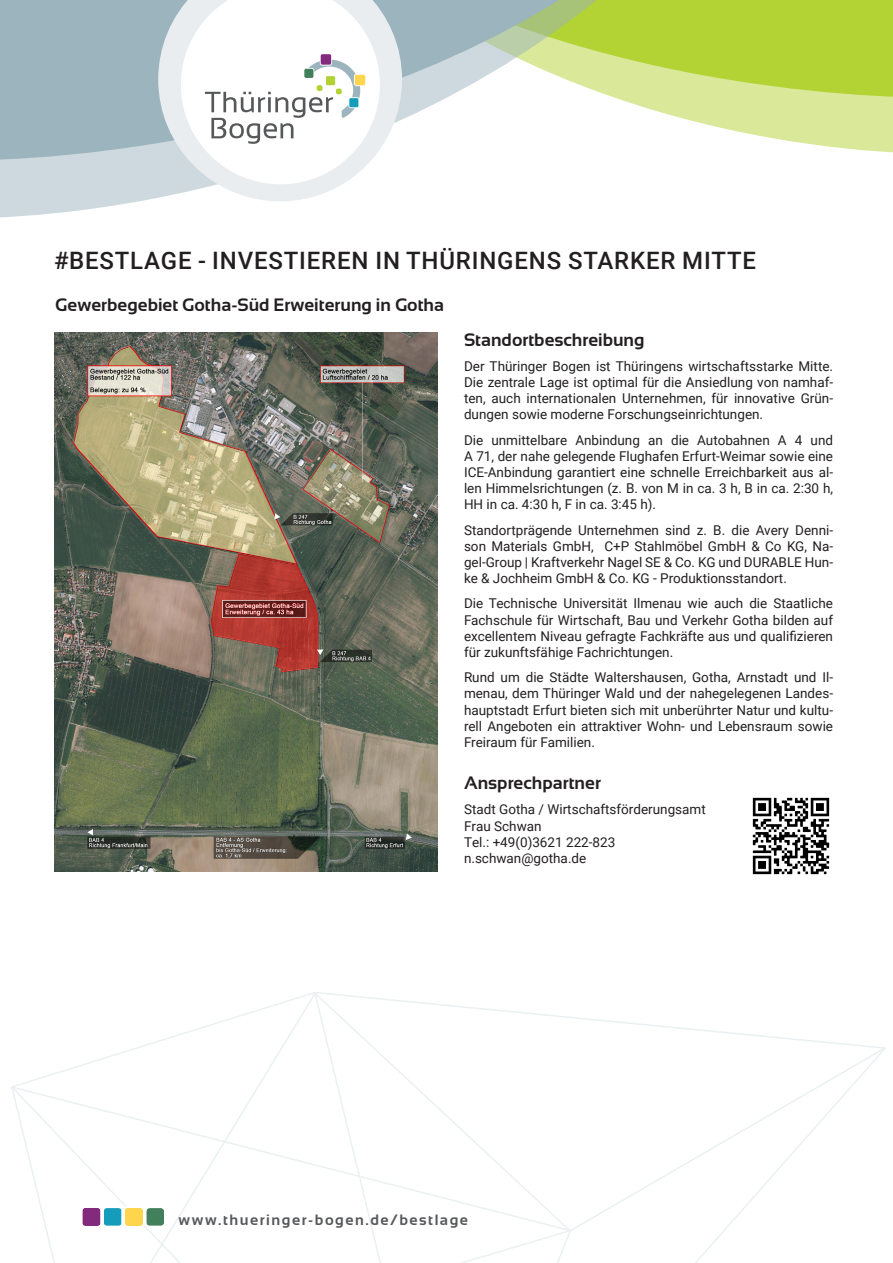
<style>
.page{position:relative;width:893px;height:1263px;background:#fff}
.page>*{position:absolute;margin:0;border:0;box-sizing:border-box;transform-origin:0 0}
.t1{font:500 24px "Roboto";letter-spacing:.035em;color:#231f20}
.t2{font:700 18px "Sansation";color:#231f20}
.t3{font:700 15px "Sansation";letter-spacing:.1em;color:#57585a}
.t4{font:13.5px/16.2px "Roboto";color:#231f20;text-align:justify}
</style>
<div class="page">
<svg style="left:78px;top:992px;width:495px;height:93px"></svg>
<svg style="left:11px;top:1085px;width:559px;height:178px"></svg>
<svg style="left:313px;top:992px;width:136px;height:271px"></svg>
<svg style="left:569px;top:1046px;width:317px;height:187px"></svg>
<svg style="left:666px;top:103px;width:227px;height:50px;fill:#d9e899"></svg>
<svg style="left:666px;top:0;width:227px;height:103px;background:#b9d545"></svg>
<svg style="left:0;top:0;width:666px;height:218px"></svg>
<svg style="left:0;top:0;width:645px;height:167px"></svg>
<svg style="left:158px;top:0;width:244px;height:201px;fill:#e9edf0"></svg>
<svg style="left:181px;top:0;width:199px;height:184px"></svg>
<div style="left:321px;top:54px;width:10px;height:11px;background:#832a7c;border-radius:2px"></div>
<div style="left:355px;top:75px;width:10px;height:10px;background:#fed54d;border-radius:2px"></div>
<div style="left:349px;top:98px;width:9px;height:9px;background:#149cbb"></div>
<div style="left:304px;top:69px;width:9px;height:9px;background:#42805c;border-radius:2px"></div>
<img style="left:752px;top:797px;width:78px;height:78px">
<svg style="left:81px;top:1206px;width:85px;height:21px"></svg>
<img style="left:54px;top:332px;width:383px;height:540px">
<p class="t1" style="left:54px;top:244px;width:703px">#BESTLAGE - INVESTIEREN IN THÜRINGENS STARKER MITTE</p>
<p class="t2" style="left:55px;top:294px;width:390px">Gewerbegebiet Gotha-Süd Erweiterung in Gotha</p>
<p class="t2" style="left:464px;top:329px;width:182px">Standortbeschreibung</p>
<p class="t4" style="left:464px;top:357px;width:371px">Der Thüringer Bogen ist Thüringens wirtschaftsstarke Mitte.<br>Die zentrale Lage ist optimal für die Ansiedlung von namhaf&shy;ten, auch internationalen Unternehmen, für innovative Grün&shy;dungen sowie moderne Forschungseinrichtungen.</p>
<p class="t4" style="left:464px;top:431px;width:371px">Die unmittelbare Anbindung an die Autobahnen A 4 und A 71, der nahe gelegende Flughafen Erfurt-Weimar sowie eine ICE-Anbindung garantiert eine schnelle Erreichbarkeit aus al&shy;len Himmelsrichtungen (z. B. von M in ca. 3 h, B in ca. 2:30 h, HH in ca. 4:30 h, F in ca. 3:45 h).</p>
<p class="t4" style="left:464px;top:521px;width:371px">Standortprägende Unternehmen sind z. B. die Avery Denni&shy;son Materials GmbH, C+P Stahlmöbel GmbH &amp; Co KG, Na&shy;gel-Group | Kraftverkehr Nagel SE &amp; Co. KG und DURABLE Hun&shy;ke &amp; Jochheim GmbH &amp; Co. KG - Produktionsstandort.</p>
<p class="t4" style="left:464px;top:595px;width:371px">Die Technische Universität Ilmenau wie auch die Staatliche Fachschule für Wirtschaft, Bau und Verkehr Gotha bilden auf excellentem Niveau gefragte Fachkräfte aus und qualifizieren für zukunftsfähige Fachrichtungen.</p>
<p class="t4" style="left:464px;top:669px;width:371px">Rund um die Städte Waltershausen, Gotha, Arnstadt und Il&shy;menau, dem Thüringer Wald und der nahegelegenen Landes&shy;hauptstadt Erfurt bieten sich mit unberührter Natur und kultu&shy;rell Angeboten ein attraktiver Wohn- und Lebensraum sowie Freiraum für Familien.</p>
<p class="t2" style="left:464px;top:773px;width:138px">Ansprechpartner</p>
<p class="t4" style="left:464px;top:801px;width:243px;text-align:left">Stadt Gotha / Wirtschaftsförderungsamt<br>Frau Schwan<br>Tel.: +49(0)3621 222-823 n.schwan@gotha.de</p>
<p class="t3" style="left:179px;top:1212px;width:291px">www.thueringer-bogen.de/bestlage</p>
</div>
